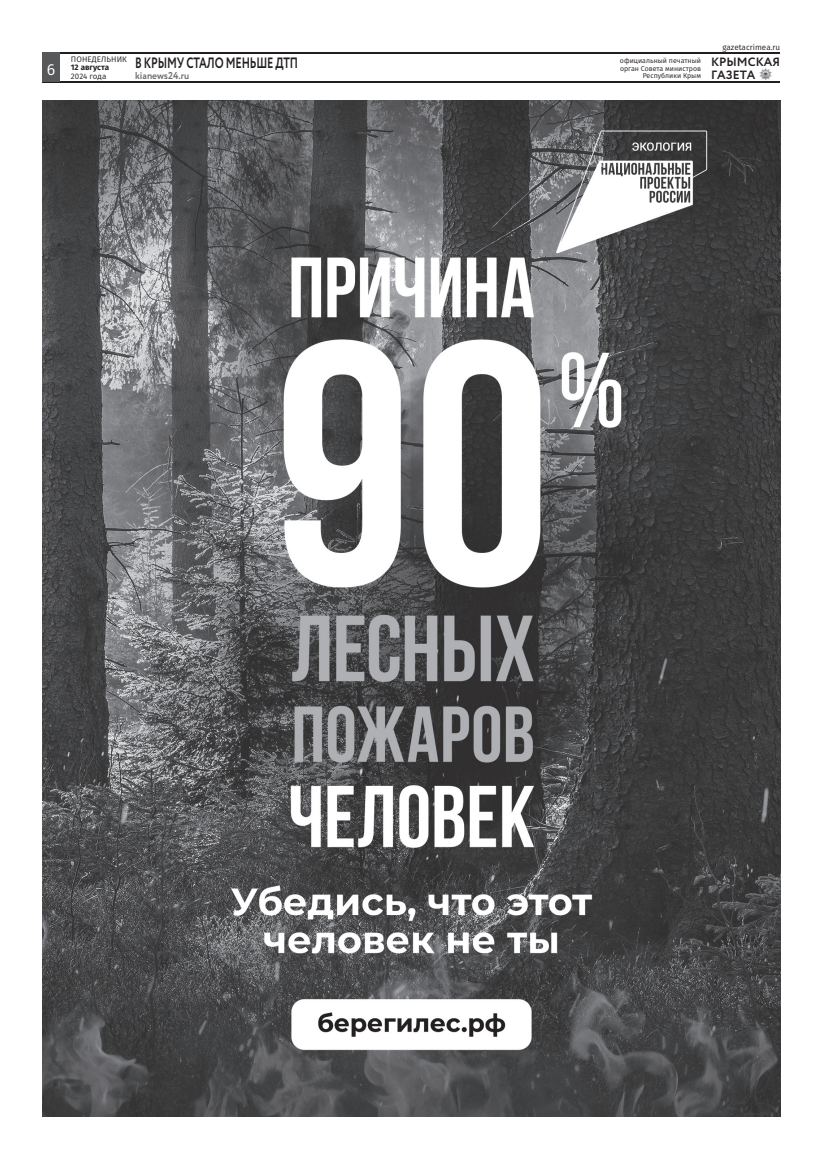
<style>
.page{position:relative;width:823px;height:1163px;background:#fff}
.page>*{position:absolute;margin:0;border:0;box-sizing:border-box;transform-origin:0 0}
.t1{font:16px "Fira Sans";color:#fff}
.t2{font:700 15px "Circe";letter-spacing:-.01em;color:#231f20;scale:.73 1}
.t3{font:700 12px/12px "Circe";color:#231f20}
.t4{font:700 10px "Circe";color:#6c6d70;scale:.95 1}
.t5{font:8px "Fira Sans";letter-spacing:.01em;color:#231f20}
.t6{font:700 8px "Fira Sans";color:#231f20}
.t7{font:7px/7.5px "Fira Sans";color:#231f20}
</style>
<div class="page">
<svg style="left:759px;top:68px;width:12px;height:12px"></svg>
<hr style="left:43px;top:52px;width:736px;height:1px;background:#231f20">
<hr style="left:43px;top:81px;width:736px;height:1px;background:#231f20">
<div style="left:43px;top:52px;width:17px;height:30px;background:#57585a"></div>
<img style="left:43px;top:100px;width:736px;height:1015px">
<h1 class="t1" style="left:47px;top:57px;width:10px">6</h1>
<p class="t5" style="left:71px;top:53px;width:57px">ПОНЕДЕЛЬНИК</p>
<p class="t6" style="left:71px;top:61px;width:40px">12 августа</p>
<p class="t5" style="left:71px;top:70px;width:37px">2024 года</p>
<h2 class="t2" style="left:135px;top:53px;width:224px">В КРЫМУ СТАЛО МЕНЬШЕ ДТП</h2>
<h3 class="t4" style="left:135px;top:69px;width:59px">kianews24.ru</h3>
<p class="t7" style="left:619px;top:57px;width:83px">официальный печатный орган Совета министров</p>
<p class="t7" style="left:642px;top:72px;width:60px">Республики Крым</p>
<p class="t5" style="left:722px;top:41px;width:59px">gazetacrimea.ru</p>
<h3 class="t3" style="left:710px;top:57px;width:70px">КРЫМСКАЯ<br>ГАЗЕТА</h3>
</div>
